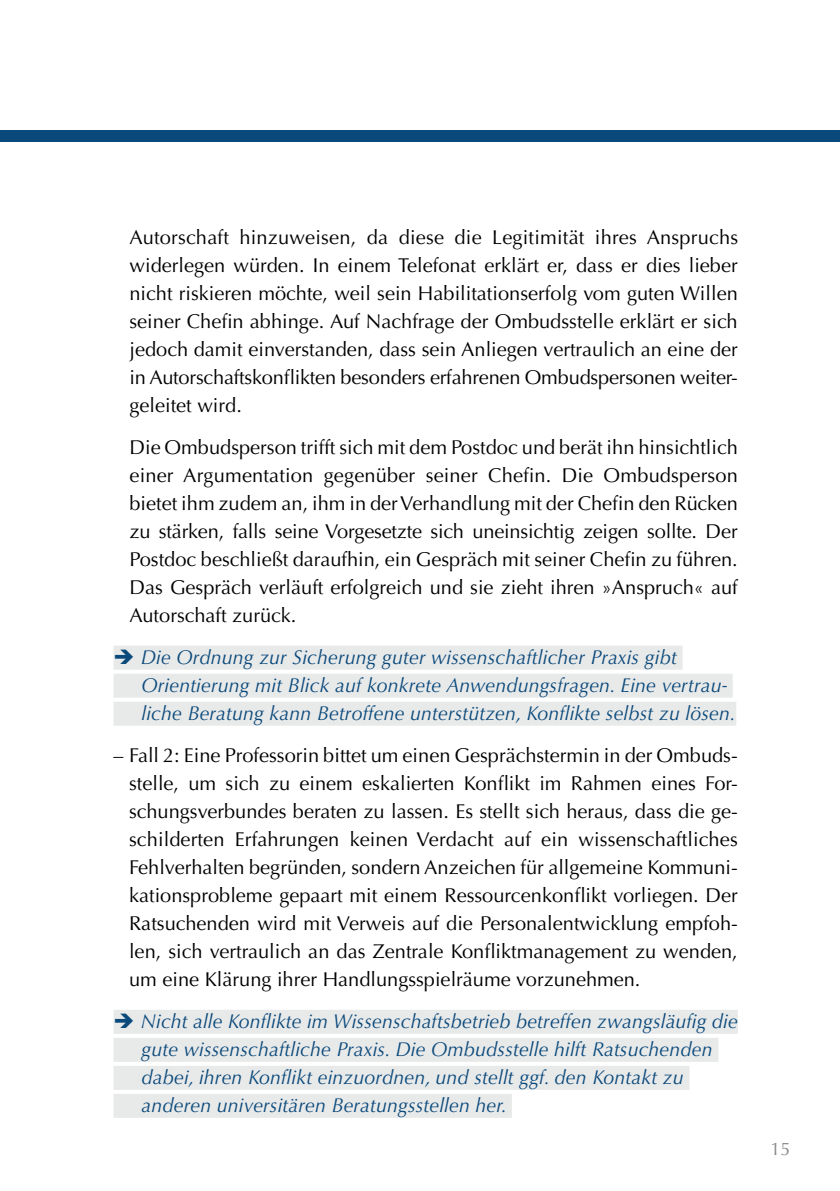
<style>
.page{position:relative;width:840px;height:1191px;background:#fff}
.page>*{position:absolute;margin:0;border:0;box-sizing:border-box;transform-origin:0 0}
.Fließ{font:20px/28px "Optima LT";color:#000;text-align:justify}
.Fließ_in_weiß{font:italic 20px "Optima LT";letter-spacing:.01em;color:#0a497b}
.t1{font:18px "Optima LT";color:#878988}
</style>
<div class="page">
<div style="left:0;top:130px;width:839px;height:12px;background:#0a497b"></div>
<div style="left:113px;top:645px;width:569px;height:24px;background:#e8e9e9"></div>
<div style="left:113px;top:673px;width:619px;height:24px;background:#e8e9e9"></div>
<div style="left:113px;top:701px;width:622px;height:24px;background:#e8e9e9"></div>
<div style="left:113px;top:1009px;width:624px;height:24px;background:#e8e9e9"></div>
<div style="left:113px;top:1037px;width:605px;height:24px;background:#e8e9e9"></div>
<div style="left:113px;top:1065px;width:576px;height:24px;background:#e8e9e9"></div>
<div style="left:113px;top:1093px;width:398px;height:24px;background:#e8e9e9"></div>
<p class="Fließ" style="left:129px;top:223px;width:609px">Autorschaft hinzuweisen, da diese die Legitimität ihres Anspruchs widerlegen würden. In einem Telefonat erklärt er, dass er dies lieber nicht riskieren möchte, weil sein Habilitationserfolg vom guten Willen seiner Chefin abhinge. Auf Nachfrage der Ombudsstelle erklärt er sich jedoch damit einverstanden, dass sein Anliegen vertraulich an eine der in Autorschaftskonflikten besonders erfahrenen Ombudspersonen weiter&shy;geleitet wird.</p>
<p class="Fließ" style="left:129px;top:433px;width:609px">Die Ombudsperson trifft sich mit dem Postdoc und berät ihn hinsichtlich einer Argumentation gegenüber seiner Chefin. Die Ombudsperson bietet ihm zudem an, ihm in der Verhandlung mit der Chefin den Rücken zu stärken, falls seine Vorgesetzte sich uneinsichtig zeigen sollte. Der Postdoc beschließt daraufhin, ein Gespräch mit seiner Chefin zu führen.<br>Das Gespräch verläuft erfolgreich und sie zieht ihren »Anspruch« auf Autorschaft zurück.</p>
<p class="Fließ_in_weiß" style="left:113px;top:645px;width:564px">➔ Die Ordnung zur Sicherung guter wissenschaftlicher Praxis gibt</p>
<p class="Fließ_in_weiß" style="left:141px;top:673px;width:587px">Orientierung mit Blick auf konkrete Anwendungsfragen. Eine vertrau-</p>
<p class="Fließ_in_weiß" style="left:141px;top:701px;width:595px">liche Beratung kann Betroffene unterstützen, Konflikte selbst zu lösen.</p>
<p class="Fließ" style="left:129px;top:741px;width:610px;text-indent:-16px">– Fall 2: Eine Professorin bittet um einen Gesprächstermin in der Ombuds&shy;stelle, um sich zu einem eskalierten Konflikt im Rahmen eines For&shy;schungsverbundes beraten zu lassen. Es stellt sich heraus, dass die ge&shy;schilderten Erfahrungen keinen Verdacht auf ein wissenschaftliches Fehlverhalten begründen, sondern Anzeichen für allgemeine Kommuni&shy;kationsprobleme gepaart mit einem Ressourcenkonflikt vorliegen. Der Ratsuchenden wird mit Verweis auf die Personalentwicklung empfoh&shy;len, sich vertraulich an das Zentrale Konfliktmanagement zu wenden, um eine Klärung ihrer Handlungsspielräume vorzunehmen.</p>
<p class="Fließ_in_weiß" style="left:113px;top:1009px;width:625px">➔ Nicht alle Konflikte im Wissenschaftsbetrieb betreffen zwangsläufig die</p>
<p class="Fließ_in_weiß" style="left:141px;top:1037px;width:572px">gute wissenschaftliche Praxis. Die Ombudsstelle hilft Ratsuchenden</p>
<p class="Fließ_in_weiß" style="left:141px;top:1065px;width:543px">dabei, ihren Konflikt einzuordnen, und stellt ggf. den Kontakt zu</p>
<p class="Fließ_in_weiß" style="left:141px;top:1093px;width:367px">anderen universitären Beratungsstellen her.</p>
<p class="t1" style="left:770px;top:1138px;width:22px">15</p>
</div>
